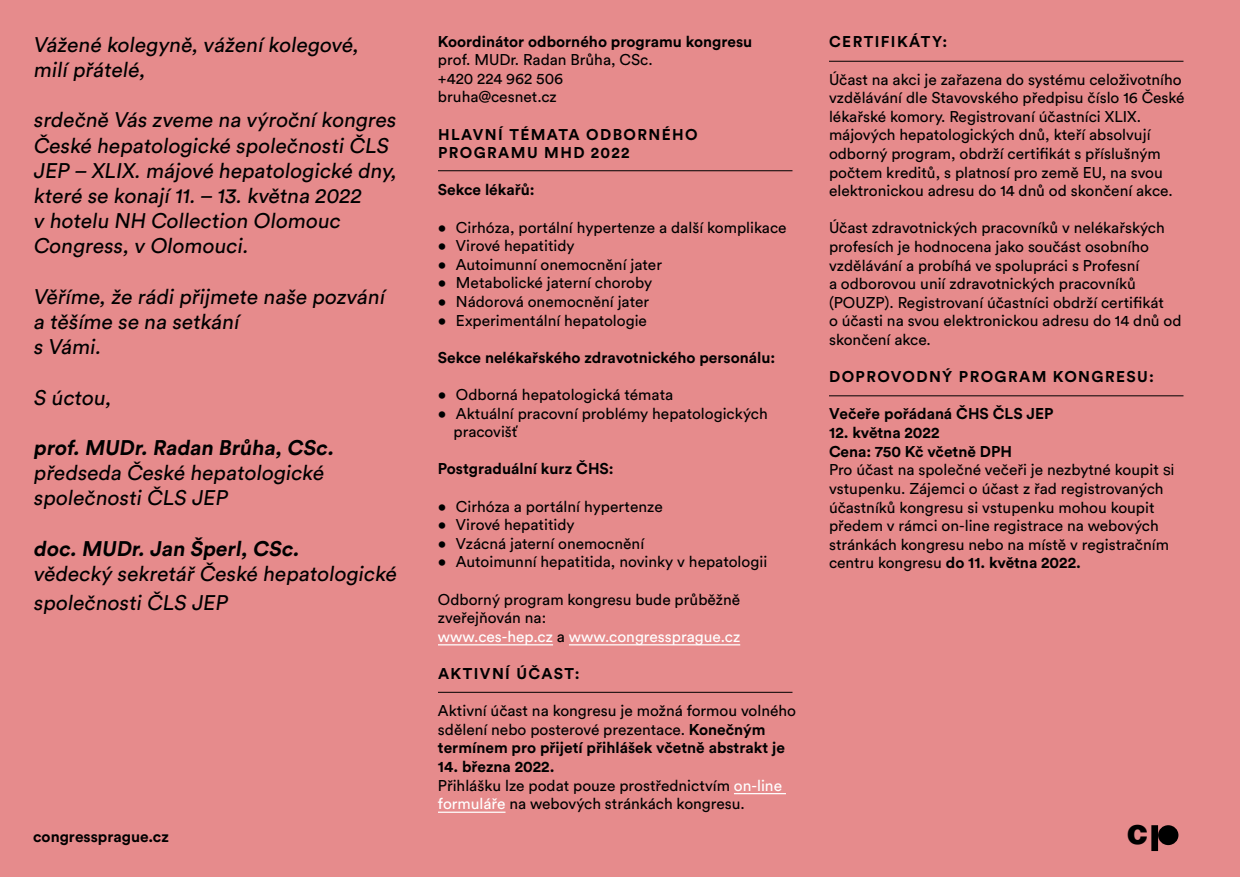
<style>
.page{position:relative;width:1240px;height:877px;background:#e68b8c}
.page>*{position:absolute;margin:0;border:0;box-sizing:border-box;transform-origin:0 0}
.t1{font:800 36.8px "Neue Haas Unica";color:#000}
.t2{font:21px/25.2px "Circular Pro";color:#000}
.t3{font:700 21px "Circular Pro";color:#000}
.t4{font:15.5px/18.6px "Circular Pro";color:#000}
.t5{font:700 15.5px "Circular Pro";color:#000}
.t6{font:700 15.5px/18.6px "Circular Pro";letter-spacing:.09em;color:#000}
.s1{color:#fff}
.s2{font-weight:700}
.s3{font-family:"Helvetica"}
</style>
<div class="page">
<hr style="left:438px;top:644px;width:115px;height:1px;background:#fff">
<hr style="left:569px;top:644px;width:171px;height:1px;background:#fff">
<hr style="left:734px;top:793px;width:52px;height:1px;background:#fff">
<hr style="left:438px;top:812px;width:68px;height:1px;background:#fff">
<hr style="left:438px;top:692px;width:354px;height:1px;background:#000">
<hr style="left:829px;top:61px;width:354px;height:1px;background:#000">
<hr style="left:438px;top:170px;width:354px;height:1px;background:#000">
<div style="left:1158px;top:825px;width:20px;height:20px;background:#000;border-radius:50%"></div>
<div style="left:1151px;top:825px;width:7px;height:26px;background:#000"></div>
<hr style="left:829px;top:396px;width:354px;height:1px;background:#000">
<h2 class="t2" style="left:33px;top:31px;width:330px">Vážené kolegyně, vážení kolegové, milí přátelé,</h2>
<h2 class="t2" style="left:33px;top:106px;width:368px">srdečně Vás zveme na výroční kongres České hepatologické společnosti ČLS JEP – XLIX. májové hepatologické dny, které se konaj í 11.– 13. května 2022<br>v hotelu NH Collection Olomouc Congress, v Olomouci.</h2>
<h2 class="t2" style="left:33px;top:283px;width:353px">Věříme, že rádi přij mete naše pozvání a těšíme se na setkání<br>s Vámi.</h2>
<h2 class="t2" style="left:33px;top:384px;width:83px">S úctou,</h2>
<h2 class="t3" style="left:33px;top:433px;width:306px">prof. MUDr. Radan Brůha, CSc.</h2>
<h2 class="t2" style="left:33px;top:459px;width:295px">předseda České hepatologické společnosti ČLS JEP</h2>
<h2 class="t3" style="left:33px;top:534px;width:271px">doc. MUDr. Jan Šperl, CSc.</h2>
<h2 class="t2" style="left:33px;top:558px;width:368px;line-height:28.8px">vědecký sekretář České hepatologické společnosti ČLS JEP</h2>
<p class="t5" style="left:33px;top:826px;width:137px">congressprague.cz</p>
<p class="t5" style="left:438px;top:31px;width:316px">Koordinátor odborného programu kongresu</p>
<p class="t4" style="left:438px;top:50px;width:216px">prof. MUDr. Radan Brůha, CSc. +420 224 962 506 bruha@cesnet.cz</p>
<p class="t6" style="left:438px;top:124px;width:261px">HLAVNÍ TÉMATA ODBORNÉHO<br>PROGRAMU MHD 2022</p>
<p class="t5" style="left:438px;top:179px;width:98px">Sekce lékařů:</p>
<p class="t4" style="left:438px;top:217px;width:350px">• Cirhóza, portální hypertenze a další komplikace</p>
<p class="t4" style="left:438px;top:236px;width:138px">• Virové hepatitidy</p>
<p class="t4" style="left:438px;top:254px;width:226px">• Autoimunní onemocnění jater</p>
<p class="t4" style="left:438px;top:273px;width:216px">• Metabolické jaterní choroby</p>
<p class="t4" style="left:438px;top:292px;width:213px">• Nádorová onemocnění jater</p>
<p class="t4" style="left:438px;top:310px;width:211px">• Experimentální hepatologie</p>
<p class="t5" style="left:438px;top:347px;width:339px">Sekce nelékařského zdravotnického personálu:</p>
<p class="t4" style="left:438px;top:385px;width:237px">• Odborná hepatologická témata</p>
<p class="t4" style="left:453px;top:403px;width:316px;text-indent:-16px">• Aktuální pracovní problémy hepatologických pracovišť</p>
<p class="t5" style="left:438px;top:458px;width:177px">Postgraduální kurz ČHS:</p>
<p class="t4" style="left:438px;top:496px;width:226px">• Cirhóza a portální hypertenze</p>
<p class="t4" style="left:438px;top:515px;width:138px">• Virové hepatitidy</p>
<p class="t4" style="left:438px;top:533px;width:208px">• Vzácná jaterní onemocnění</p>
<p class="t4" style="left:438px;top:552px;width:331px">• Autoimunní hepatitida, novinky v hepatologii</p>
<p class="t4" style="left:438px;top:589px;width:304px">Odborný program kongresu bude průběžně zveřejňován na:<br><span class="s1">www.ces-hep.cz</span> a <span class="s1">www.congressprague.cz</span></p>
<p class="t6" style="left:438px;top:664px;width:143px">AKTIVNÍ ÚČAST:</p>
<p class="t4" style="left:438px;top:701px;width:360px">Aktivní účast na kongresu je možná formou volného sdělení nebo posterové prezentace. <span class="s2">Konečným termínem pro přijetí přihlášek včetně abstrakt je</span></p>
<p class="t4" style="left:438px;top:757px;width:346px"><span class="s2">14. března 2022.<br></span>Přihlášku lze podat pouze prostřednictvím <span class="s1">on-line formuláře</span> na webových stránkách kongresu.</p>
<p class="t6" style="left:829px;top:32px;width:120px">CERTIFIKÁTY:</p>
<p class="t4" style="left:829px;top:69px;width:357px">Účast na akci je zařazena do systému celoživotního vzdělávání dle Stavovského předpisu číslo 16 České lékařské komory. Registrovaní účastníci XLIX. májových hepatologických dnů, kteří absolvují odborný program, obdrží certifikát s příslušným počtem kreditů, s platnosí pro země EU, na svou elektronickou adresu do 14 dnů od skončení akce.</p>
<p class="t4" style="left:829px;top:218px;width:354px">Účast zdravotnických pracovníků v nelékařských profesích je hodnocena jako součást osobního vzdělávání a probíhá ve spolupráci s Profesní<br>a odborovou unií zdravotnických pracovníků (POUZP). Registrovaní účastníci obdrží certifikát<br>o účasti na svou elektronickou adresu do 14 dnů od skončení akce.</p>
<p class="t6" style="left:829px;top:367px;width:327px">DOPROVODNÝ PROGRAM KONGRESU:</p>
<p class="t5" style="left:829px;top:403px;width:226px">Večeře pořádaná ČHS ČLS JEP</p>
<p class="t4" style="left:829px;top:422px;width:347px"><span class="s2">12. května 2022<br>Cena: 750 Kč včetně DPH<br></span>Pro účast na společné večeři je nezbytné koupit <span class="s3">si </span>vstupenku. Zájemci o účast z řad registrovaných účastníků kongresu si vstupenku mohou koupit předem v rámci on-line registrace na webových stránkách kongresu nebo na místě v registračním centru kongresu <span class="s2">do 11. května 2022.</span></p>
<h1 class="t1" style="left:1127px;top:802px;width:23px">c</h1>
</div>
